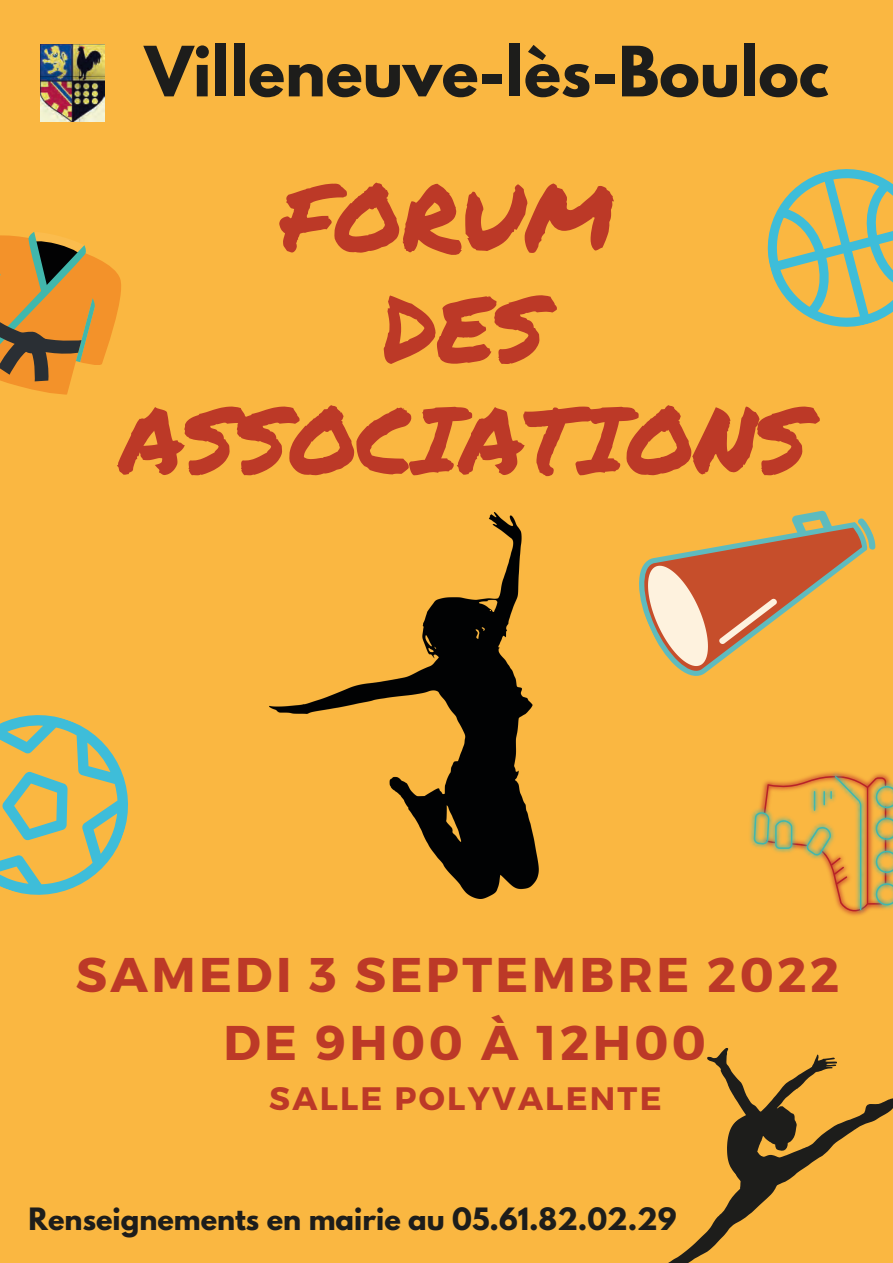
<style>
.page{position:relative;width:893px;height:1263px;background:#fab741}
.page>*{position:absolute;margin:0;border:0;box-sizing:border-box;transform-origin:0 0}
.t1{font:92.7px/111.3px "Permanent Marker";letter-spacing:-.01em;color:#bc3927;text-align:center}
.t2{font:700 61.35px "League Spartan";color:#1d1d1b}
.t3{font:700 48.75px "Montserrat";letter-spacing:.07em;color:#bc3927}
.t4{font:700 32.4px "Montserrat";letter-spacing:.07em;color:#bc3927}
.t5{font:700 27.3px "League Spartan";color:#1d1d1b}
</style>
<div class="page">
<svg style="left:0;top:715px;width:128px;height:180px"></svg>
<svg style="left:767px;top:169px;width:126px;height:158px"></svg>
<svg style="left:639px;top:510px;width:236px;height:166px"></svg>
<svg style="left:668px;top:1048px;width:225px;height:215px"></svg>
<svg style="left:727px;top:1113px;width:62px;height:69px"></svg>
<img style="left:270px;top:513px;width:269px;height:386px">
<img style="left:40px;top:44px;width:64px;height:77px">
<img style="left:750px;top:772px;width:138px;height:144px">
<svg style="left:754px;top:776px;width:139px;height:135px"></svg>
<svg style="left:0;top:232px;width:121px;height:163px"></svg>
<p class="t2" style="left:145px;top:24px;width:685px">Villeneuve-lès-Bouloc</p>
<p class="t1" style="left:119px;top:159px;width:692px">FORUM<br>DES<br>ASSOCIATIONS</p>
<p class="t3" style="left:76px;top:945px;width:765px">SAMEDI 3 SEPTEMBRE 2022</p>
<p class="t3" style="left:224px;top:1012px;width:484px">DE 9H00 À 12H00</p>
<p class="t4" style="left:269px;top:1078px;width:394px">SALLE POLYVALENTE</p>
<p class="t5" style="left:29px;top:1197px;width:649px">Renseignements en mairie au 05.61.82.02.29</p>
</div>
